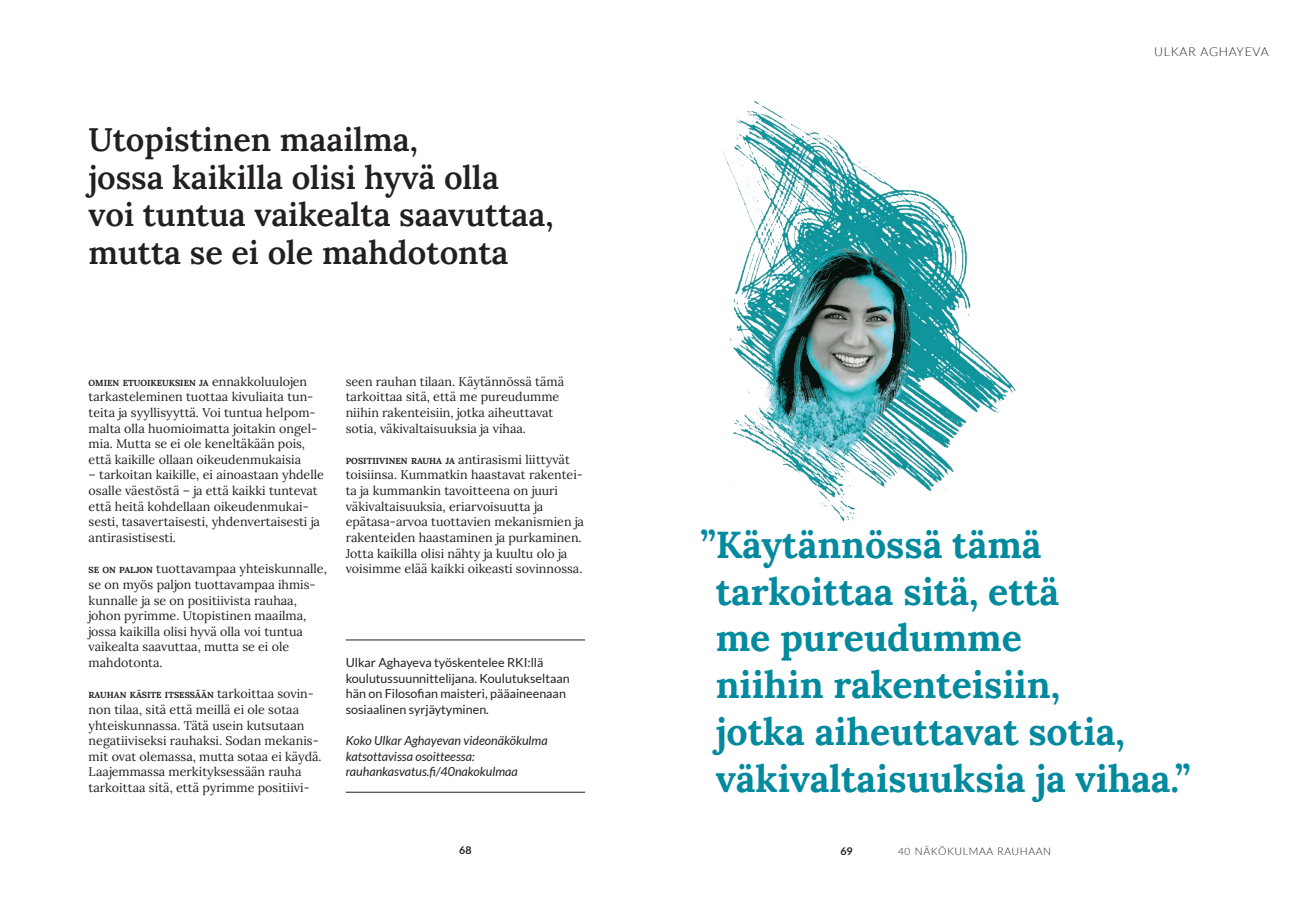
<style>
.page{position:relative;width:1312px;height:904px;background:#fff}
.page>*{position:absolute;margin:0;border:0;box-sizing:border-box;transform-origin:0 0}
.nosto{font:700 37.5px/46.9px "Lora";color:#038a9e}
.otsikko{font:600 32.5px/37.5px "Lora";color:#231f20}
.leipis_alkukorostus{font:12.5px/15.6px "Lora";color:#231f20}
.esittely{font:12.5px/15.6px "Lato";color:#231f20}
.esittely-2{font:italic 12.5px/15.6px "Lato";color:#231f20}
.kirjoittajan_nimi{font:300 12.25px "Lato";letter-spacing:.055em;color:#231f20}
.t1{font:700 10.62px "Lato";color:#231f20}
.t2{font:300 10.5px "Lato";letter-spacing:.06em;color:#231f20}
.leipis_alkukorostus-2{font:700 8.75px "Lora";color:#231f20}
.s1{font-weight:400;font-size:12.5px}
.s2{font-weight:700;font-size:8.75px}
.s3{font-size:10px}
</style>
<div class="page">
<img style="left:722px;top:100px;width:294px;height:422px">
<hr style="left:345px;top:639px;width:240px;height:1px;background:#231f20">
<hr style="left:345px;top:791px;width:240px;height:1px;background:#231f20">
<p class="otsikko" style="left:89px;top:119px;width:466px">Utopistinen maailma,<br>jossa kaikilla olisi hyvä olla<br>voi tuntua vaikealta saavuttaa, mutta se ei ole mahdotonta</p>
<p class="leipis_alkukorostus-2" style="left:89px;top:376px;width:220px">OMIEN ETUOIKEUKSIEN JA <span class="s1">ennakkoluulojen</span></p>
<p class="leipis_alkukorostus" style="left:89px;top:388px;width:230px">tarkasteleminen tuottaa kivuliaita tun&shy;teita ja syyllisyyttä. Voi tuntua helpom&shy;malta olla huomioimatta joitakin ongel&shy;mia. Mutta se ei ole keneltäkään pois, että kaikille ollaan oikeudenmukaisia</p>
<p class="leipis_alkukorostus" style="left:89px;top:466px;width:237px">– tarkoitan kaikille, ei ainoastaan yhdelle osalle väestöstä – ja että kaikki tuntevat että heitä kohdellaan oikeudenmukai&shy;sesti, tasavertaisesti, yhdenvertaisesti ja antirasistisesti.</p>
<p class="leipis_alkukorostus" style="left:89px;top:560px;width:240px"><span class="s2">SE ON PALJON</span> tuottavampaa yhteiskunnalle, se on myös paljon tuottavampaa ihmis&shy;kunnalle ja se on positiivista rauhaa, johon pyrimme. Utopistinen maailma, jossa kaikilla olisi hyvä olla voi tuntua vaikealta saavuttaa, mutta se ei ole mahdotonta.</p>
<p class="leipis_alkukorostus-2" style="left:89px;top:688px;width:227px">RAUHAN KÄSITE ITSESSÄÄN <span class="s1">tarkoittaa sovin-</span></p>
<p class="leipis_alkukorostus" style="left:89px;top:701px;width:234px">non tilaa, sitä että meillä ei ole sotaa yhteiskunnassa. Tätä usein kutsutaan negatiiviseksi rauhaksi. Sodan mekanis&shy;mit ovat olemassa, mutta sotaa ei käydä.<br>Laajemmassa merkityksessään rauha tarkoittaa sitä, että pyrimme positiivi-</p>
<p class="leipis_alkukorostus" style="left:345px;top:372px;width:220px">seen rauhan tilaan. Käytännössä tämä tarkoittaa sitä, että me pureudumme niihin rakenteisiin, jotka aiheuttavat sotia, väkivaltaisuuksia ja vihaa.</p>
<p class="leipis_alkukorostus" style="left:345px;top:451px;width:240px"><span class="s2">POSITIIVINEN RAUHA JA</span> antirasismi liittyvät toisiinsa. Kummatkin haastavat rakentei&shy;ta ja kummankin tavoitteena on juuri väkivaltaisuuksia, eriarvoisuutta ja epätasa-arvoa tuottavien mekanismien ja rakenteiden haastaminen ja purkaminen.<br>Jotta kaikilla olisi nähty ja kuultu olo ja voisimme elää kaikki oikeasti sovinnossa.</p>
<p class="esittely" style="left:345px;top:654px;width:225px">Ulkar Aghayeva työskentelee RKI:llä koulutussuunnittelijana. Koulutukseltaan hän on Filosofian maisteri, pääaineenaan sosiaalinen syrjäytyminen.</p>
<p class="esittely-2" style="left:345px;top:733px;width:203px">Koko Ulkar Aghayevan videonäkökulma katsottavissa osoitteessa: rauhankasvatus.fi/40nakokulmaa</p>
<p class="kirjoittajan_nimi" style="left:1153px;top:45px;width:116px">ULKAR AGHAYEVA</p>
<p class="nosto" style="left:715px;top:518px;width:476px;text-indent:-15px">”Käytännössä tämä tarkoittaa sitä, että<br>me pureudumme<br>niihin rakenteisiin,<br>jotka aiheuttavat sotia, väkivaltaisuuksia ja vihaa.”</p>
<p class="t1" style="left:459px;top:843px;width:14px">68</p>
<p class="t1" style="left:840px;top:844px;width:14px">69</p>
<p class="t2" style="left:898px;top:845px;width:154px"><span class="s3">40</span> NÄKÖKULMAA RAUHAAN</p>
</div>
